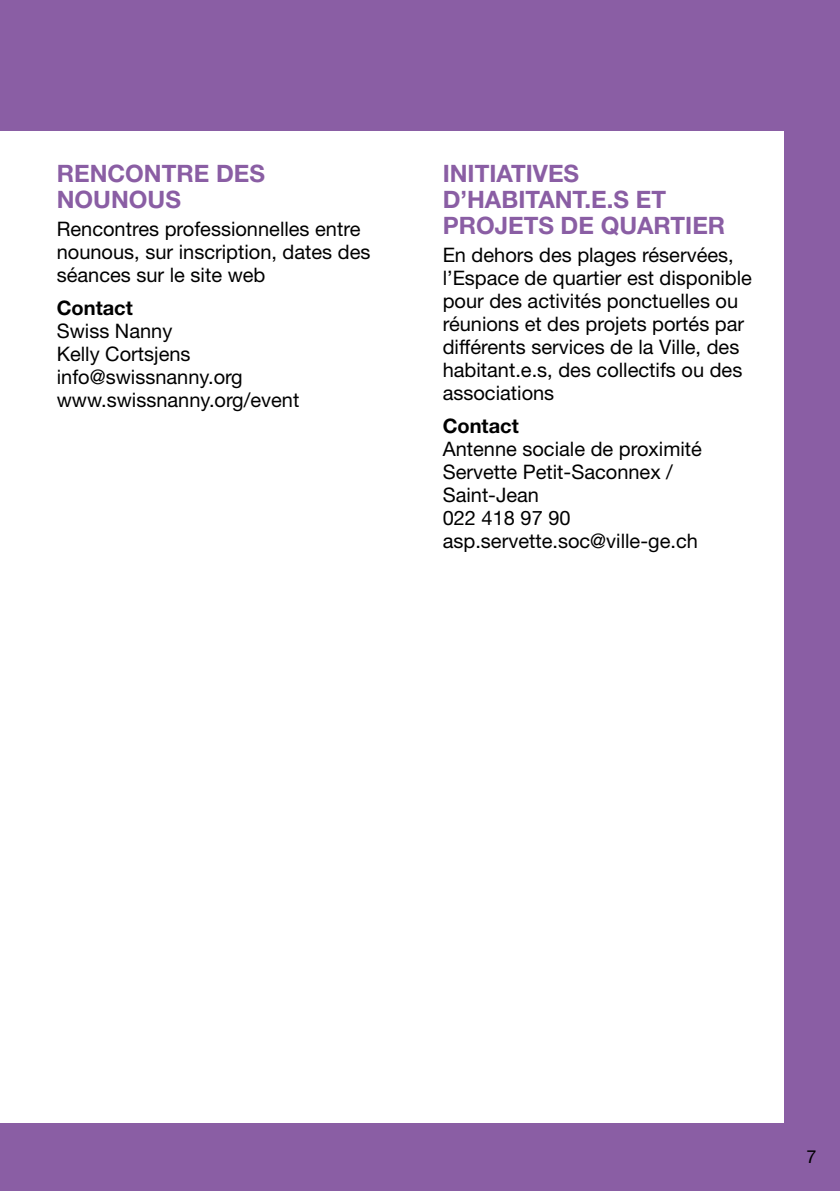
<style>
.page{position:relative;width:840px;height:1191px;background:#fff}
.page>*{position:absolute;margin:0;border:0;box-sizing:border-box;transform-origin:0 0}
.t1{font:700 24px/26px "Helvetica Neue LT Std";color:#8a5ea4}
.t2{font:20px/23px "Helvetica Neue LT Std";color:#000}
.t3{font:700 20px "Helvetica Neue LT Std";color:#000}
.t4{font:18px "Helvetica Neue LT Std";color:#000}
</style>
<div class="page">
<div style="left:0;top:0;width:839px;height:1191px;background:#8a5ea4"></div>
<div style="left:0;top:132px;width:782px;height:991px;background:#fff"></div>
<p class="t1" style="left:57px;top:159px;width:210px">RENCONTRE DES<br>NOUNOUS</p>
<p class="t2" style="left:57px;top:217px;width:315px">Rencontres professionnelles entre nounous, sur inscription, dates des séances sur le site web</p>
<p class="t3" style="left:57px;top:295px;width:77px">Contact</p>
<p class="t2" style="left:57px;top:319px;width:244px">Swiss Nanny<br>Kelly Cortsjens info@swissnanny.org www.swissnanny.org/event</p>
<p class="t1" style="left:442px;top:159px;width:284px">INITIATIVES<br>D’HABITANT.E.S ET<br>PROJETS DE QUARTIER</p>
<p class="t2" style="left:442px;top:243px;width:310px">En dehors des plages réservées, l’Espace de quartier est disponible pour des activités ponctuelles ou réunions et des projets portés par différents services de la Ville, des habitant.e.s, des collectifs ou des associations</p>
<p class="t3" style="left:442px;top:413px;width:77px">Contact</p>
<p class="t2" style="left:442px;top:437px;width:260px">Antenne sociale de proximité<br>Servette Petit-Saconnex /<br>Saint-Jean<br>022 418 97 90 asp.servette.soc@ville-ge.ch</p>
<p class="t4" style="left:806px;top:1146px;width:12px">7</p>
</div>
